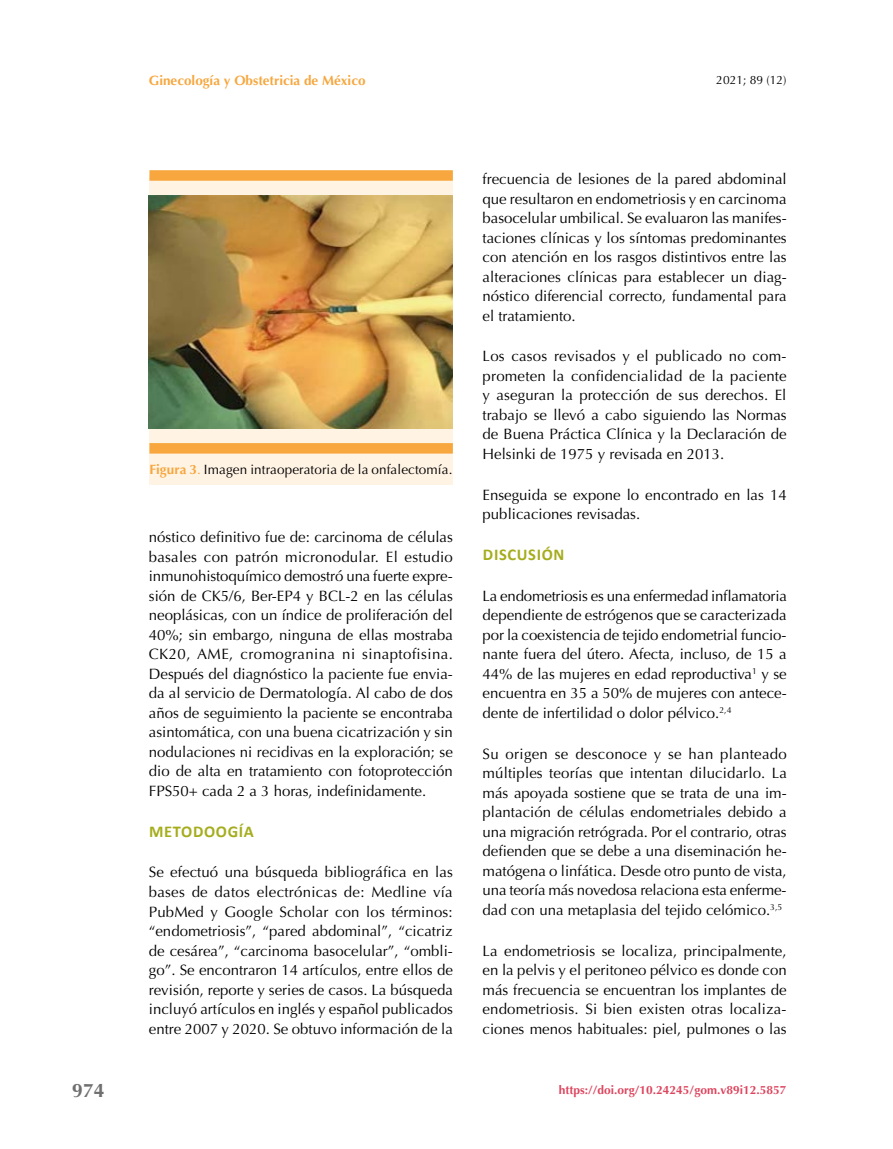
<style>
.page{position:relative;width:893px;height:1149px;background:#fff}
.page>*{position:absolute;margin:0;border:0;box-sizing:border-box;transform-origin:0 0}
.t1{font:700 19.5px "Optima";color:#706f6f}
.t2{font:700 16.5px "Calibri";letter-spacing:.04em;color:#a5ad1d}
.t3{font:15px/19.5px "Optima";color:#000;text-align:justify}
.t4{font:13.5px "Optima";letter-spacing:.01em;color:#000}
.t5{font:700 13.5px "Optima";color:#f7a73e}
.t6{font:700 12px "Optima";color:#de465f}
.t7{font:12px "Optima";color:#000}
.s1{font-weight:700;color:#f7a73e}
.s2{color:#f7a73e}
</style>
<div class="page">
<div style="left:149px;top:177px;width:304px;height:307px;background:#fff3e4"></div>
<div style="left:149px;top:443px;width:304px;height:10px;background:#f7a73e"></div>
<div style="left:149px;top:170px;width:304px;height:11px;background:#f7a73e"></div>
<img style="left:149px;top:195px;width:304px;height:233px">
<h1 class="t1" style="left:72px;top:1079px;width:34px">974</h1>
<p class="t5" style="left:149px;top:73px;width:218px">Ginecología y Obstetricia de México</p>
<p class="t7" style="left:716px;top:73px;width:72px">2021; 89 (12)</p>
<p class="t4" style="left:149px;top:461px;width:304px"><span class="s1">Figura 3</span><span class="s2">.</span> Imagen intraoperatoria de la onfalectomía.</p>
<p class="t3" style="left:149px;top:527px;width:306px">nóstico definitivo fue de: carcinoma de células basales con patrón micronodular. El estudio inmunohistoquímico demostró una fuerte expre&shy;sión de CK5/6, Ber-EP4 y BCL-2 en las células neoplásicas, con un índice de proliferación del 40%; sin embargo, ninguna de ellas mostraba CK20, AME, cromogranina ni sinaptofisina.<br>Después del diagnóstico la paciente fue envia&shy;da al servicio de Dermatología. Al cabo de dos años de seguimiento la paciente se encontraba asintomática, con una buena cicatrización y sin nodulaciones ni recidivas en la exploración; se dio de alta en tratamiento con fotoprotección FPS50+ cada 2 a 3 horas, indefinidamente.</p>
<p class="t2" style="left:149px;top:820px;width:106px">METODOOGÍA</p>
<p class="t3" style="left:149px;top:862px;width:306px">Se efectuó una búsqueda bibliográfica en las bases de datos electrónicas de: Medline vía PubMed y Google Scholar con los términos: “endometriosis”, “pared abdominal”, “cicatriz de cesárea”, “carcinoma basocelular”, “ombli&shy;go”. Se encontraron 14 artículos, entre ellos de revisión, reporte y series de casos. La búsqueda incluyó artículos en inglés y español publicados entre 2007 y 2020. Se obtuvo información de la</p>
<p class="t3" style="left:483px;top:169px;width:306px">frecuencia de lesiones de la pared abdominal que resultaron en endometriosis y en carcinoma basocelular umbilical. Se evaluaron las manifes&shy;taciones clínicas y los síntomas predominantes con atención en los rasgos distintivos entre las alteraciones clínicas para establecer un diag&shy;nóstico diferencial correcto, fundamental para el tratamiento.</p>
<p class="t3" style="left:483px;top:346px;width:306px">Los casos revisados y el publicado no com&shy;prometen la confidencialidad de la paciente y aseguran la protección de sus derechos. El trabajo se llevó a cabo siguiendo las Normas de Buena Práctica Clínica y la Declaración de Helsinki de 1975 y revisada en 2013.</p>
<p class="t3" style="left:483px;top:485px;width:306px">Enseguida se expone lo encontrado en las 14 publicaciones revisadas.</p>
<p class="t2" style="left:483px;top:544px;width:83px">DISCUSIÓN</p>
<p class="t3" style="left:483px;top:586px;width:306px">La endometriosis es una enfermedad inflamatoria dependiente de estrógenos que se caracterizada por la coexistencia de tejido endometrial funcio&shy;nante fuera del útero. Afecta, incluso, de 15 a 44% de las mujeres en edad reproductiva<sup>1</sup> y se encuentra en 35 a 50% de mujeres con antece&shy;dente de infertilidad o dolor pélvico.<sup>2,4</sup></p>
<p class="t3" style="left:483px;top:744px;width:306px">Su origen se desconoce y se han planteado múltiples teorías que intentan dilucidarlo. La más apoyada sostiene que se trata de una im&shy;plantación de células endometriales debido a una migración retrógrada. Por el contrario, otras defienden que se debe a una diseminación he&shy;matógena o linfática. Desde otro punto de vista, una teoría más novedosa relaciona esta enferme&shy;dad con una metaplasia del tejido celómico.<sup>3,5</sup></p>
<p class="t3" style="left:483px;top:940px;width:306px">La endometriosis se localiza, principalmente, en la pelvis y el peritoneo pélvico es donde con más frecuencia se encuentran los implantes de endometriosis. Si bien existen otras localiza&shy;ciones menos habituales: piel, pulmones o las</p>
<p class="t6" style="left:559px;top:1082px;width:229px">https://doi.org/10.24245/gom.v89i12.5857</p>
</div>
